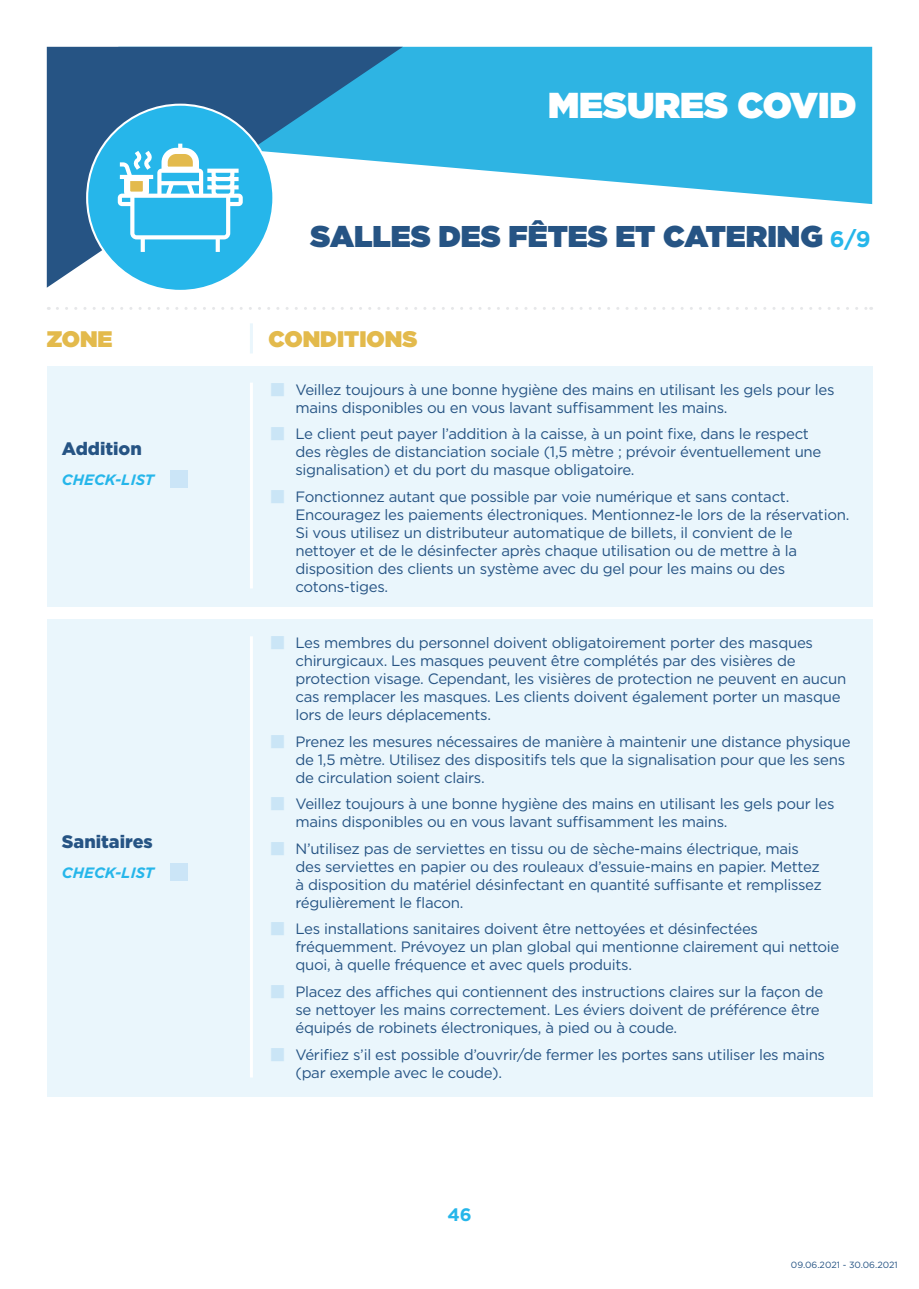
<style>
.page{position:relative;width:919px;height:1289px;background:#fff}
.page>*{position:absolute;margin:0;border:0;box-sizing:border-box;transform-origin:0 0}
.t1{font:900 36px "Gotham";color:#fff}
.t2{font:900 30px "Gotham";color:#265484}
.t3{font:900 22.5px "Gotham";color:#e3ba4c}
.t4{font:900 18px "Gotham";color:#265484}
.t5{font:700 18px "Gotham";color:#26b6ea}
.t6{font:15px/18px "Gotham";letter-spacing:-.02em;color:#265484}
.t7{font:italic 700 15px "Gotham";color:#26b6ea}
.t8{font:9px "Gotham";color:#265484}
.s1{font-weight:700;font-size:22.5px;color:#26b6ea}
.s2{font-family:"Minion Pro";font-size:45px;color:#cae5f6}
</style>
<div class="page">
<svg style="left:403px;top:47px;width:469px;height:157px;background:#48bde6"></svg>
<svg style="left:47px;top:47px;width:356px;height:241px"></svg>
<svg style="left:57px;top:307px;width:814px;height:3px"></svg>
<div style="left:47px;top:619px;width:825px;height:477px;background:#eaf6fc"></div>
<div style="left:47px;top:365px;width:825px;height:241px;background:#eaf6fc"></div>
<hr style="left:250px;top:636px;width:3px;height:441px;background:#fff">
<hr style="left:250px;top:382px;width:3px;height:206px;background:#fff">
<svg style="left:170px;top:863px;width:18px;height:17px"></svg>
<svg style="left:170px;top:470px;width:18px;height:18px"></svg>
<hr style="left:250px;top:323px;width:3px;height:30px;background:#eaf6fc">
<div style="left:87px;top:105px;width:186px;height:186px;background:#26b6ea;border-radius:50%"></div>
<svg style="left:118px;top:144px;width:125px;height:108px"></svg>
<h1 class="t1" style="left:548px;top:80px;width:310px">MESURES COVID</h1>
<h2 class="t2" style="left:310px;top:215px;width:561px">SALLES DES FÊTES ET CATERING <span class="s1">6/9</span></h2>
<h3 class="t3" style="left:47px;top:323px;width:67px">ZONE</h3>
<h3 class="t3" style="left:268px;top:323px;width:150px">CONDITIONS</h3>
<p class="t4" style="left:62px;top:436px;width:82px">Addition</p>
<p class="t7" style="left:62px;top:470px;width:94px">CHECK-LIST</p>
<p class="t4" style="left:62px;top:829px;width:92px">Sanitaires</p>
<p class="t7" style="left:62px;top:862px;width:94px">CHECK-LIST</p>
<p class="t6" style="left:295px;top:380px;width:540px;text-indent:-27px"><span class="s2">■</span> Veillez toujours à une bonne hygiène des mains en utilisant les gels pour les mains disponibles ou en vous lavant suffisamment les mains.</p>
<p class="t6" style="left:295px;top:424px;width:527px;text-indent:-27px"><span class="s2">■</span> Le client peut payer l’addition à la caisse, à un point fixe, dans le respect des règles de distanciation sociale (1,5 mètre ; prévoir éventuellement une signalisation) et du port du masque obligatoire.</p>
<p class="t6" style="left:295px;top:487px;width:555px;text-indent:-27px"><span class="s2">■</span> Fonctionnez autant que possible par voie numérique et sans contact.<br>Encouragez les paiements électroniques. Mentionnez-le lors de la réservation.<br>Si vous utilisez un distributeur automatique de billets, il convient de le nettoyer et de le désinfecter après chaque utilisation ou de mettre à la disposition des clients un système avec du gel pour les mains ou des cotons-tiges.</p>
<p class="t6" style="left:295px;top:633px;width:552px;text-indent:-27px"><span class="s2">■</span> Les membres du personnel doivent obligatoirement porter des masques chirurgicaux. Les masques peuvent être complétés par des visières de protection visage. Cependant, les visières de protection ne peuvent en aucun cas remplacer les masques. Les clients doivent également porter un masque lors de leurs déplacements.</p>
<p class="t6" style="left:295px;top:732px;width:556px;text-indent:-27px"><span class="s2">■</span> Prenez les mesures nécessaires de manière à maintenir une distance physique de 1,5 mètre. Utilisez des dispositifs tels que la signalisation pour que les sens de circulation soient clairs.</p>
<p class="t6" style="left:295px;top:794px;width:540px;text-indent:-27px"><span class="s2">■</span> Veillez toujours à une bonne hygiène des mains en utilisant les gels pour les mains disponibles ou en vous lavant suffisamment les mains.</p>
<p class="t6" style="left:295px;top:839px;width:528px;text-indent:-27px"><span class="s2">■</span> N’utilisez pas de serviettes en tissu ou de sèche-mains électrique, mais des serviettes en papier ou des rouleaux d’essuie-mains en papier. Mettez à disposition du matériel désinfectant en quantité suffisante et remplissez régulièrement le flacon.</p>
<p class="t6" style="left:295px;top:919px;width:545px;text-indent:-27px"><span class="s2">■</span> Les installations sanitaires doivent être nettoyées et désinfectées fréquemment. Prévoyez un plan global qui mentionne clairement qui nettoie quoi, à quelle fréquence et avec quels produits.</p>
<p class="t6" style="left:295px;top:982px;width:529px;text-indent:-27px"><span class="s2">■</span> Placez des affiches qui contiennent des instructions claires sur la façon de se nettoyer les mains correctement. Les éviers doivent de préférence être équipés de robinets électroniques, à pied ou à coude.</p>
<p class="t6" style="left:295px;top:1044px;width:531px;text-indent:-27px"><span class="s2">■</span> Vérifiez s’il est possible d’ouvrir/de fermer les portes sans utiliser les mains (par exemple avec le coude).</p>
<p class="t5" style="left:447px;top:1202px;width:26px">46</p>
<p class="t8" style="left:790px;top:1258px;width:108px">09.06.2021 - 30.06.2021</p>
</div>
